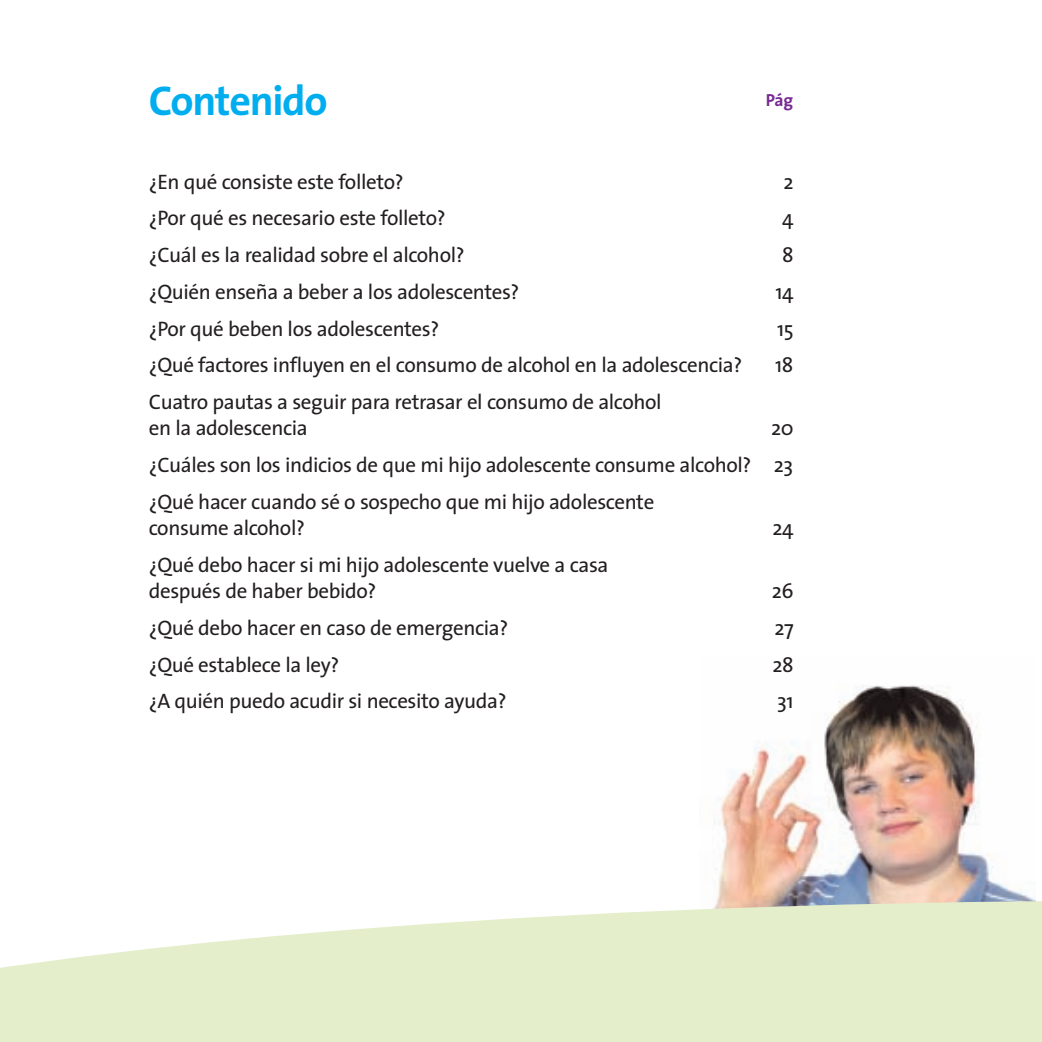
<style>
.page{position:relative;width:1042px;height:1042px;background:#fff}
.page>*{position:absolute;margin:0;border:0;box-sizing:border-box;transform-origin:0 0}
.t1{font:700 42px "The Sans";letter-spacing:-.03em;color:#00aeef}
.t2{font:21px/26.2px "The Sans";letter-spacing:-.02em;color:#231f20}
.t3{font:700 17.5px "The Sans";color:#772a91}
</style>
<div class="page">
<img style="left:717px;top:685px;width:318px;height:216px">
<svg style="left:0;top:901px;width:1042px;height:141px;fill:#e4eeca"></svg>
<h1 class="t1" style="left:149px;top:84px;width:180px">Contenido</h1>
<p class="t3" style="left:766px;top:93px;width:29px">Pág</p>
<p class="t2" style="left:149px;top:170px;width:256px">¿En qué consiste este folleto?</p>
<p class="t2" style="left:783px;top:170px;width:12px">2</p>
<p class="t2" style="left:149px;top:207px;width:298px">¿Por qué es necesario este folleto?</p>
<p class="t2" style="left:782px;top:207px;width:13px">4</p>
<p class="t2" style="left:149px;top:244px;width:317px">¿Cuál es la realidad sobre el alcohol?</p>
<p class="t2" style="left:782px;top:244px;width:13px">8</p>
<p class="t2" style="left:149px;top:281px;width:372px">¿Quién enseña a beber a los adolescentes?</p>
<p class="t2" style="left:775px;top:281px;width:20px">14</p>
<p class="t2" style="left:149px;top:317px;width:292px">¿Por qué beben los adolescentes?</p>
<p class="t2" style="left:777px;top:317px;width:18px">15</p>
<p class="t2" style="left:149px;top:354px;width:595px">¿Qué factores influyen en el consumo de alcohol en la adolescencia?</p>
<p class="t2" style="left:775px;top:354px;width:20px">18</p>
<p class="t2" style="left:149px;top:391px;width:514px">Cuatro pautas a seguir para retrasar el consumo de alcohol en la adolescencia</p>
<p class="t2" style="left:149px;top:412px;width:646px;line-height:36.8px;text-align:justify;text-indent:622px">20 ¿Cuáles son los indicios de que mi hijo adolescente consume alcohol? 23 ¿Qué hacer cuando sé o sospecho que mi hijo adolescente</p>
<p class="t2" style="left:149px;top:517px;width:158px">consume alcohol?</p>
<p class="t2" style="left:772px;top:517px;width:23px">24</p>
<p class="t2" style="left:149px;top:554px;width:461px">¿Qué debo hacer si mi hijo adolescente vuelve a casa después de haber bebido?</p>
<p class="t2" style="left:772px;top:580px;width:23px">26</p>
<p class="t2" style="left:149px;top:617px;width:361px">¿Qué debo hacer en caso de emergencia?</p>
<p class="t2" style="left:774px;top:617px;width:21px">27</p>
<p class="t2" style="left:149px;top:653px;width:192px">¿Qué establece la ley?</p>
<p class="t2" style="left:772px;top:653px;width:23px">28</p>
<p class="t2" style="left:149px;top:690px;width:359px">¿A quién puedo acudir si necesito ayuda?</p>
<p class="t2" style="left:777px;top:690px;width:18px">31</p>
</div>
